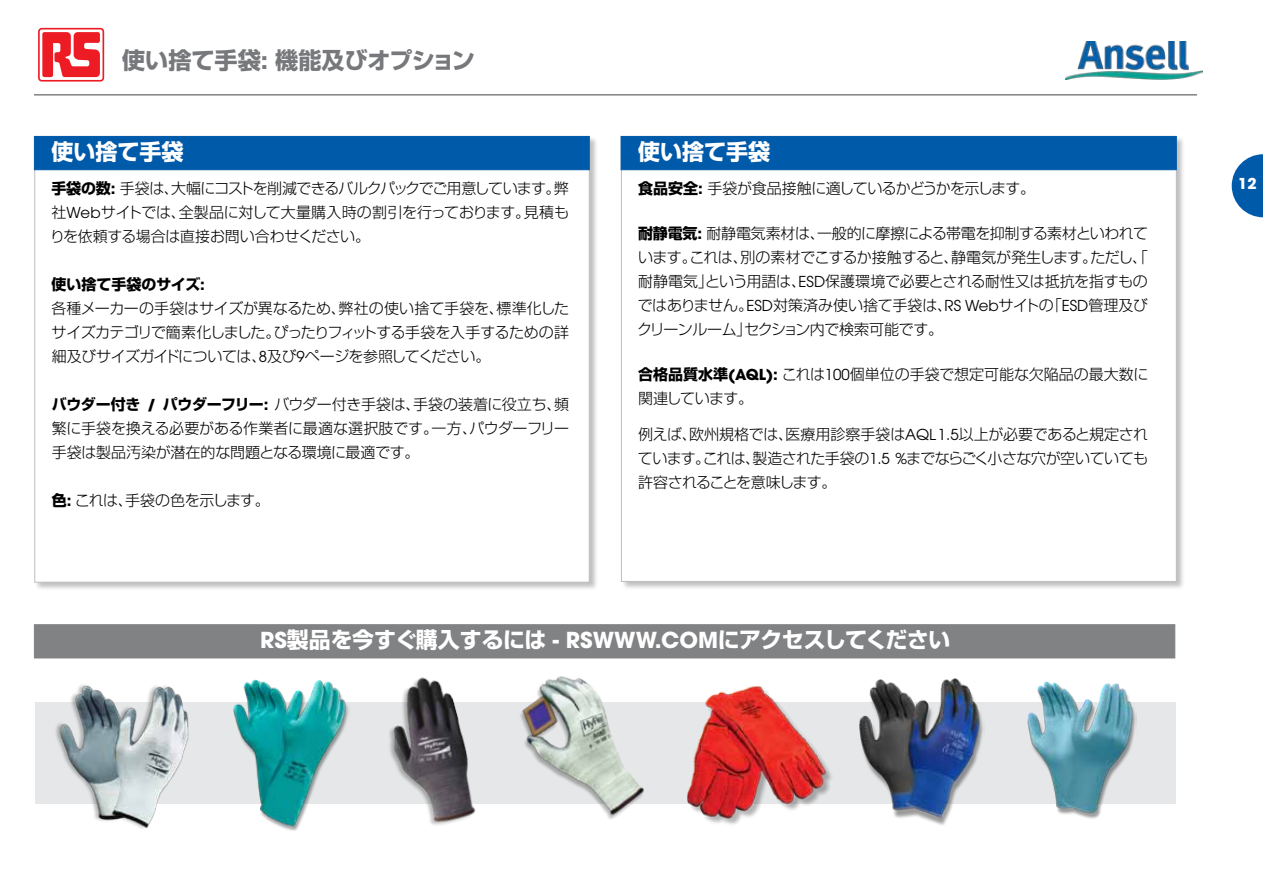
<style>
.page{position:relative;width:1263px;height:893px;background:#fff}
.page>*{position:absolute;margin:0;border:0;box-sizing:border-box;transform-origin:0 0}
.t1{font:700 23.1px "Shin Go Pro";color:#77787b}
.t2{font:700 22.05px "Shin Go Pro";color:#fff}
.t3{font:700 21.9px "Shin Go Pro";letter-spacing:-.025em;color:#fff}
.t4{font:300 15px/24px "Shin Go Pro";letter-spacing:-.025em;color:#000;text-align:justify}
.t5{font:300 15px/24px "Shin Go Pro";color:#000}
.t6{font:700 15px "ITC Avant Garde Std";color:#fff}
.s1{font-family:"ITC Avant Garde Std"}
.s2{font-weight:700}
.s3{font-family:"ITC Avant Garde Std";font-weight:700}
.s4{font-family:"ITC Avant Garde Std";font-weight:400}
</style>
<div class="page">
<div style="left:34px;top:624px;width:1141px;height:34px;background:#808284;border:1px solid #808284"></div>
<div style="left:35px;top:702px;width:1140px;height:101px;background:#e6e7e8"></div>
<svg style="left:38px;top:27px;width:67px;height:55px"></svg>
<img style="left:1065px;top:42px;width:137px;height:37px">
<hr style="left:34px;top:94px;width:1163px;height:2px;background:#808284">
<svg style="left:1232px;top:154px;width:31px;height:63px"></svg>
<div style="left:34px;top:136px;width:564px;height:455px;background:#000;opacity:.25"></div>
<div style="left:34px;top:136px;width:556px;height:447px;background:#fff;border:1px solid #bcbec0"></div>
<div style="left:621px;top:136px;width:564px;height:455px;background:#000;opacity:.25"></div>
<div style="left:621px;top:136px;width:556px;height:446px;background:#fff;border:1px solid #bcbec0"></div>
<div style="left:34px;top:136px;width:556px;height:34px;background:#005aaa;border:1px solid #005aaa"></div>
<div style="left:621px;top:136px;width:556px;height:34px;background:#005aaa;border:1px solid #005aaa"></div>
<img style="left:675px;top:686px;width:157px;height:139px">
<img style="left:510px;top:676px;width:153px;height:143px">
<img style="left:52px;top:685px;width:143px;height:144px">
<img style="left:232px;top:679px;width:118px;height:151px">
<img style="left:370px;top:677px;width:127px;height:148px">
<img style="left:858px;top:678px;width:127px;height:147px">
<img style="left:1027px;top:681px;width:110px;height:138px">
<h1 class="t1" style="left:122px;top:42px;width:354px">使い捨て手袋<span class="s1">:</span> 機能及びオプション</h1>
<h2 class="t2" style="left:51px;top:134px;width:133px">使い捨て手袋</h2>
<h2 class="t2" style="left:638px;top:134px;width:133px">使い捨て手袋</h2>
<p class="t4" style="left:50px;top:174px;width:520px"><span class="s2">手袋の数</span><span class="s3">:</span> 手袋は、大幅にコストを削減できるバルクパックでご用意しています。弊社<span class="s4">Web</span>サイトでは、全製品に対して大量購入時の割引を行っております。見積もりを依頼する場合は直接お問い合わせください。</p>
<p class="t4" style="left:51px;top:270px;width:519px;text-align:left"><span class="s2">使い捨て手袋のサイズ</span><span class="s3">:<br></span>各種メーカーの手袋はサイズが異なるため、弊社の使い捨て手袋を、標準化したサイズカテゴリで簡素化しました。ぴったりフィットする手袋を入手するための詳細及びサイズガイドについては、<span class="s4">8</span>及び<span class="s4">9</span>ページを参照してください。</p>
<p class="t4" style="left:52px;top:390px;width:519px"><span class="s2">バウダー付き</span> <span class="s3">/</span> <span class="s2">パウダーフリー</span><span class="s3">:</span> バウダー付き手袋は、手袋の装着に役立ち、頻繁に手袋を換える必要がある作業者に最適な選択肢です。一方、パウダーフリー手袋は製品汚染が潜在的な問題となる環境に最適です。</p>
<p class="t4" style="left:52px;top:486px;width:220px"><span class="s2">色</span><span class="s3">:</span> これは、手袋の色を示します。</p>
<p class="t4" style="left:638px;top:174px;width:399px"><span class="s2">食品安全</span><span class="s3">:</span> 手袋が食品接触に適しているかどうかを示します。</p>
<p class="t4" style="left:637px;top:219px;width:512px"><span class="s2">耐静電気</span><span class="s3">:</span> 耐静電気素材は、一般的に摩擦による帯電を抑制する素材といわれています。これは、別の素材でこするか接触すると、静電気が発生します。ただし、「耐静電気」という用語は、<span class="s4">ESD</span>保護環境で必要とされる耐性又は抵抗を指すものではありません。<span class="s4">ESD</span>対策済み使い捨て手袋は、<span class="s4">RS Web</span>サイトの「<span class="s4">ESD</span>管理及びクリーンルーム」セクション内で検索可能です。</p>
<p class="t5" style="left:638px;top:360px;width:512px"><span class="s2">合格品質水準</span><span class="s3">(AQL):</span> これは<span class="s4">100</span>個単位の手袋で想定可能な欠陥品の最大数に関連しています。</p>
<p class="t4" style="left:638px;top:420px;width:512px">例えば、欧州規格では、医療用診察手袋は<span class="s4">AQL1.5</span>以上が必要であると規定されています。これは、製造された手袋の<span class="s4">1.5 %</span>までならごく小さな穴が空いていても許容されることを意味します。</p>
<h3 class="t3" style="left:260px;top:622px;width:692px"><span class="s1">RS</span>製品を今すぐ購入するには <span class="s1">- RSWWW.COM</span>にアクセスしてください</h3>
<p class="t6" style="left:1238px;top:173px;width:20px">12</p>
</div>
